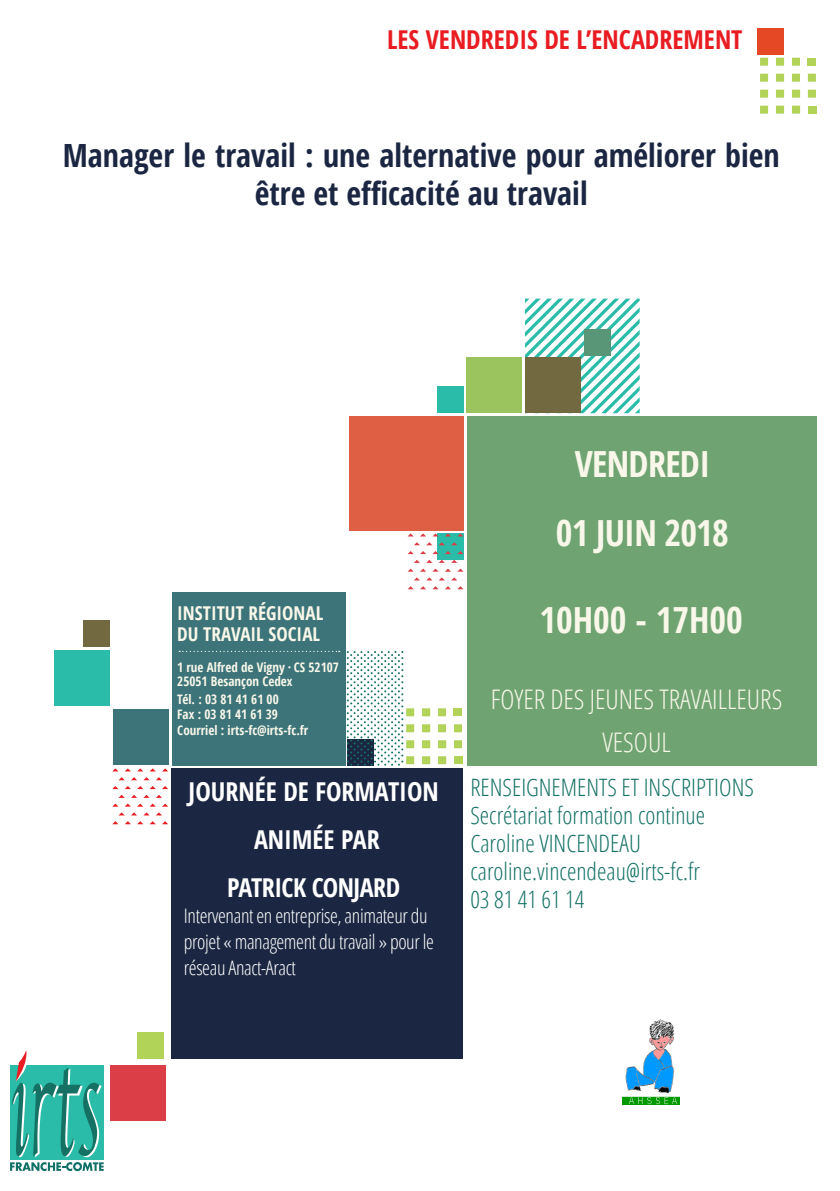
<style>
.page{position:relative;width:840px;height:1191px;background:#fff}
.page>*{position:absolute;margin:0;border:0;box-sizing:border-box;transform-origin:0 0}
.t1{font:700 condensed 36px/68.2px "Open Sans";letter-spacing:-.02em;color:#f9f7e9;text-align:center}
.t2{font:700 condensed 36px "Open Sans";color:#f9f7e9}
.t3{font:700 condensed 32px/38.4px "Open Sans";color:#1b2742;text-align:center}
.t4{font:300 condensed 27px/43px "Open Sans";color:#f9f7e9;text-align:center}
.t5{font:700 condensed 26px/48px "Open Sans";color:#fff;text-align:center}
.t6{font:700 condensed 26px "Open Sans";color:#e91c22}
.t7{font:300 condensed 24px/28px "Open Sans";color:#147164}
.t8{font:300 condensed 20px/26px "Open Sans";letter-spacing:-.02em;color:#fff}
.t9{font:700 condensed 19px/20.2px "Open Sans";color:#f9f7e9}
.t10{font:700 condensed 13px/14.2px "Open Sans";color:#f9f7e9}
</style>
<div class="page">
<svg style="left:10px;top:1050px;width:94px;height:121px"></svg>
<svg style="left:760px;top:90px;width:7px;height:8px"></svg>
<svg style="left:776px;top:74px;width:7px;height:8px"></svg>
<div style="left:759px;top:58px;width:8px;height:8px;background:#b0d358"></div>
<svg style="left:792px;top:58px;width:7px;height:8px"></svg>
<div style="left:759px;top:106px;width:8px;height:8px;background:#b0d358"></div>
<svg style="left:776px;top:90px;width:7px;height:8px"></svg>
<svg style="left:760px;top:74px;width:7px;height:8px"></svg>
<svg style="left:792px;top:90px;width:7px;height:8px"></svg>
<svg style="left:807px;top:90px;width:8px;height:8px"></svg>
<svg style="left:792px;top:74px;width:7px;height:8px"></svg>
<svg style="left:776px;top:58px;width:7px;height:8px"></svg>
<svg style="left:807px;top:74px;width:8px;height:8px"></svg>
<div style="left:807px;top:58px;width:8px;height:8px;background:#b0d358"></div>
<div style="left:807px;top:106px;width:8px;height:8px;background:#b0d358"></div>
<svg style="left:776px;top:106px;width:7px;height:8px"></svg>
<svg style="left:792px;top:106px;width:7px;height:8px"></svg>
<div style="left:756px;top:28px;width:27px;height:27px;background:#e54824"></div>
<div style="left:84px;top:620px;width:26px;height:26px;background:#736941"></div>
<div style="left:138px;top:1032px;width:26px;height:27px;background:#b0d358"></div>
<div style="left:172px;top:768px;width:290px;height:291px;background:#1b2742"></div>
<svg style="left:525px;top:298px;width:114px;height:115px"></svg>
<div style="left:113px;top:709px;width:56px;height:56px;background:#3c7479"></div>
<div style="left:110px;top:1064px;width:55px;height:56px;background:#db3e47"></div>
<svg style="left:422px;top:724px;width:8px;height:8px"></svg>
<svg style="left:438px;top:708px;width:8px;height:8px"></svg>
<svg style="left:422px;top:740px;width:8px;height:8px"></svg>
<svg style="left:438px;top:740px;width:8px;height:8px"></svg>
<svg style="left:454px;top:740px;width:8px;height:8px"></svg>
<svg style="left:438px;top:724px;width:8px;height:8px"></svg>
<svg style="left:422px;top:708px;width:8px;height:8px"></svg>
<svg style="left:454px;top:724px;width:7px;height:8px"></svg>
<div style="left:453px;top:708px;width:8px;height:8px;background:#b0d358"></div>
<div style="left:454px;top:756px;width:8px;height:8px;background:#b0d358"></div>
<svg style="left:422px;top:756px;width:8px;height:8px"></svg>
<svg style="left:438px;top:756px;width:8px;height:8px"></svg>
<div style="left:466px;top:357px;width:56px;height:56px;background:#9bc35e"></div>
<div style="left:524px;top:357px;width:56px;height:56px;background:#736941"></div>
<div style="left:467px;top:416px;width:349px;height:349px;background:#6fa472"></div>
<svg style="left:125px;top:768px;width:6px;height:3px"></svg>
<svg style="left:137px;top:768px;width:6px;height:3px"></svg>
<svg style="left:150px;top:768px;width:6px;height:3px"></svg>
<svg style="left:162px;top:768px;width:6px;height:3px"></svg>
<svg style="left:119px;top:777px;width:6px;height:3px"></svg>
<svg style="left:131px;top:777px;width:6px;height:3px"></svg>
<svg style="left:144px;top:777px;width:5px;height:3px"></svg>
<svg style="left:156px;top:777px;width:6px;height:3px"></svg>
<svg style="left:112px;top:786px;width:56px;height:20px"></svg>
<svg style="left:112px;top:821px;width:6px;height:3px"></svg>
<svg style="left:125px;top:821px;width:6px;height:3px"></svg>
<svg style="left:137px;top:821px;width:6px;height:3px"></svg>
<svg style="left:150px;top:821px;width:6px;height:3px"></svg>
<svg style="left:162px;top:821px;width:6px;height:3px"></svg>
<svg style="left:131px;top:812px;width:6px;height:3px"></svg>
<svg style="left:156px;top:812px;width:6px;height:3px"></svg>
<div style="left:54px;top:650px;width:56px;height:56px;background:#2abca8"></div>
<div style="left:348px;top:416px;width:115px;height:115px;background:#df5f44"></div>
<div style="left:172px;top:592px;width:173px;height:173px;background:#3c7479"></div>
<svg style="left:179px;top:651px;width:235px;height:114px"></svg>
<div style="left:583px;top:329px;width:27px;height:27px;background:#599577"></div>
<div style="left:436px;top:387px;width:27px;height:26px;background:#2abca8"></div>
<div style="left:436px;top:533px;width:27px;height:27px;background:#2abca8"></div>
<svg style="left:420px;top:533px;width:6px;height:3px"></svg>
<svg style="left:445px;top:533px;width:6px;height:3px"></svg>
<svg style="left:414px;top:542px;width:6px;height:3px"></svg>
<svg style="left:426px;top:542px;width:6px;height:3px"></svg>
<svg style="left:451px;top:542px;width:6px;height:3px"></svg>
<svg style="left:407px;top:551px;width:6px;height:3px"></svg>
<svg style="left:420px;top:551px;width:6px;height:3px"></svg>
<svg style="left:432px;top:551px;width:6px;height:3px"></svg>
<svg style="left:445px;top:551px;width:6px;height:3px"></svg>
<svg style="left:457px;top:551px;width:6px;height:3px"></svg>
<svg style="left:408px;top:560px;width:55px;height:11px"></svg>
<svg style="left:420px;top:586px;width:6px;height:3px"></svg>
<svg style="left:445px;top:586px;width:6px;height:3px"></svg>
<svg style="left:457px;top:586px;width:6px;height:3px"></svg>
<svg style="left:414px;top:577px;width:6px;height:3px"></svg>
<svg style="left:451px;top:577px;width:6px;height:3px"></svg>
<img style="left:622px;top:1019px;width:57px;height:85px">
<p class="t6" style="left:387px;top:21px;width:357px">LES VENDREDIS DE L’ENCADREMENT</p>
<h2 class="t3" style="left:63px;top:135px;width:718px">Manager le travail : une alternative pour améliorer bien être et efficacité au travail</h2>
<p class="t9" style="left:177px;top:603px;width:147px">INSTITUT RÉGIONAL<br>DU TRAVAIL SOCIAL</p>
<p class="t10" style="left:177px;top:660px;width:163px">1 rue Alfred de Vigny · CS 52107<br>25051 Besançon Cedex</p>
<p class="t10" style="left:177px;top:692px;width:103px">Tél. : 03 81 41 61 00<br>Fax : 03 81 41 61 39</p>
<p class="t10" style="left:177px;top:723px;width:132px">Courriel : irts-fc@irts-fc.fr</p>
<p class="t5" style="left:188px;top:767px;width:251px">JOURNÉE DE FORMATION<br>ANIMÉE PAR<br>PATRICK CONJARD</p>
<p class="t8" style="left:184px;top:902px;width:251px">Intervenant en entreprise, animateur du projet « management du travail » pour le réseau Anact-Aract</p>
<h1 class="t1" style="left:555px;top:429px;width:174px">VENDREDI<br>01 JUIN 2018</h1>
<h1 class="t2" style="left:539px;top:594px;width:205px">10H00 - 17H00</h1>
<p class="t4" style="left:490px;top:677px;width:293px">FOYER DES JEUNES TRAVAILLEURS<br>VESOUL</p>
<p class="t7" style="left:470px;top:772px;width:285px">RENSEIGNEMENTS ET INSCRIPTIONS<br>Secrétariat formation continue<br>Caroline VINCENDEAU caroline.vincendeau@irts-fc.fr<br>03 81 41 61 14</p>
</div>
